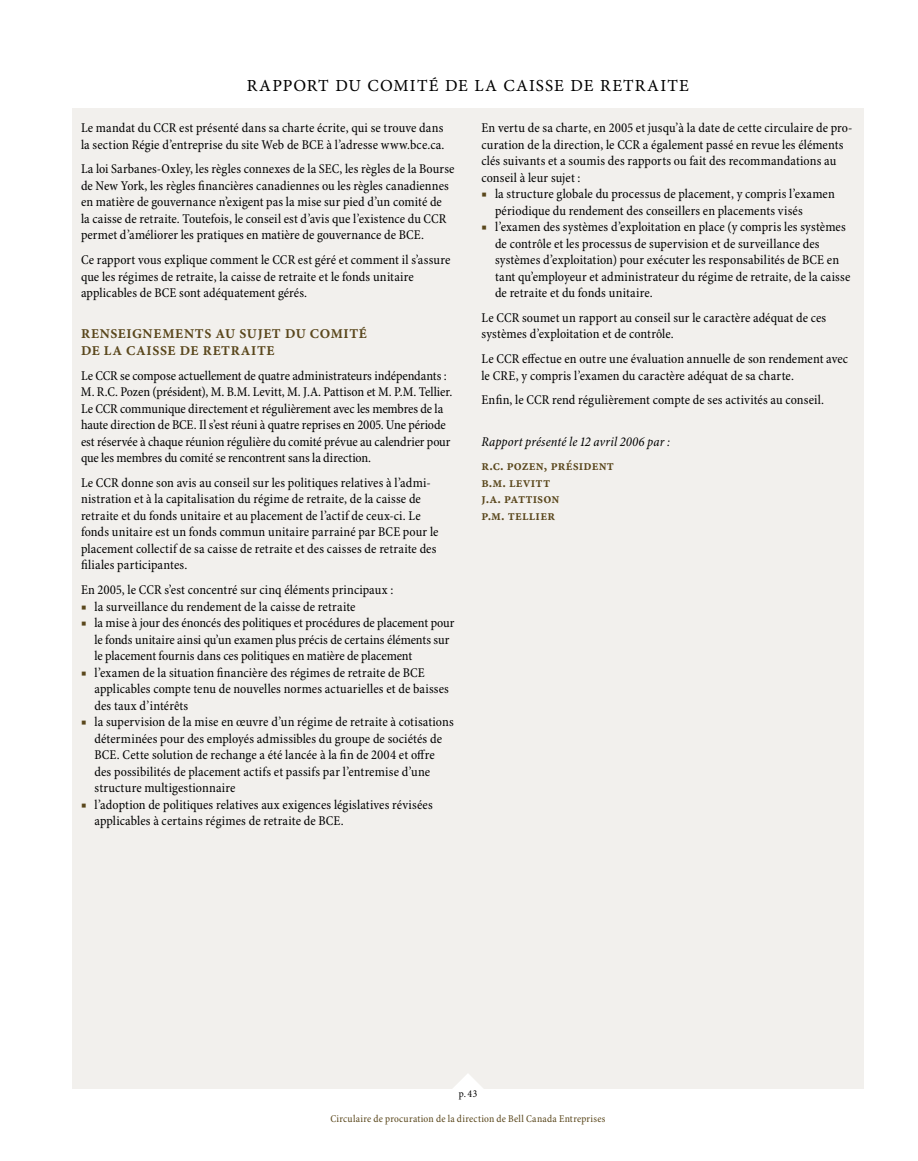
<style>
.page{position:relative;width:918px;height:1161px;background:#fff}
.page>*{position:absolute;margin:0;border:0;box-sizing:border-box;transform-origin:0 0}
.t1{font:16.8px "Minion Pro Capt";letter-spacing:.065em;color:#000}
.t2{font:14.25px/16.5px "Minion Pro Semibold Cn Capt";letter-spacing:.01em;color:#5a471c}
.t3{font:condensed 13.5px/16.5px "Minion Pro";letter-spacing:.005em;color:#000}
.t4{font:13.5px/16.5px "Minion Pro Bold Capt";letter-spacing:.05em;color:#5a471c}
.t5{font:italic condensed 13.5px "Minion Pro";letter-spacing:.01em;color:#000}
.t6{font:condensed 13.5px/16.5px "Minion Pro";color:#5a471c}
.t7{font:condensed 10.5px "Minion Pro";letter-spacing:.025em;color:#5a471c}
.t8{font:condensed 10.5px "Minion Pro";color:#000}
</style>
<div class="page">
<div style="left:72px;top:108px;width:792px;height:981px;background:#f2f0ed"></div>
<svg style="left:453px;top:1074px;width:30px;height:15px"></svg>
<p class="t1" style="left:247px;top:75px;width:444px">RAPPORT DU COMITÉ DE LA CAISSE DE RETRAITE</p>
<p class="t3" style="left:81px;top:120px;width:365px">Le mandat du CCR est présenté dans sa charte écrite, qui se trouve dans la section Régie d’entreprise du site Web de BCE à l’adresse www.bce.ca.</p>
<p class="t3" style="left:81px;top:161px;width:375px">La loi Sarbanes-Oxley, les règles connexes de la SEC, les règles de la Bourse de New York, les règles financières canadiennes ou les règles canadiennes en matière de gouvernance n’exigent pas la mise sur pied d’un comité de<br>la caisse de retraite. Toutefois, le conseil est d’avis que l’existence du CCR permet d’améliorer les pratiques en matière de gouvernance de BCE.</p>
<p class="t3" style="left:81px;top:252px;width:371px">Ce rapport vous explique comment le CCR est géré et comment il s’assure que les régimes de retraite, la caisse de retraite et le fonds unitaire applicables de BCE sont adéquatement gérés.</p>
<p class="t4" style="left:81px;top:326px;width:287px">RENSEIGNEMENTS AU SUJET DU COMITÉ<br>DE LA CAISSE DE RETRAITE</p>
<p class="t3" style="left:81px;top:367px;width:373px">Le CCR se compose actuellement de quatre administrateurs indépendants :<br>M. R.C. Pozen (président), M. B.M. Levitt, M. J.A. Pattison et M. P.M. Tellier.<br>Le CCR communique directement et régulièrement avec les membres de la haute direction de BCE. Il s’est réuni à quatre reprises en 2005. Une période est réservée à chaque réunion régulière du comité prévue au calendrier pour que les membres du comité se rencontrent sans la direction.</p>
<p class="t3" style="left:81px;top:475px;width:359px">Le CCR donne son avis au conseil sur les politiques relatives à l’admi&shy;nistration et à la capitalisation du régime de retraite, de la caisse de retraite et du fonds unitaire et au placement de l’actif de ceux-ci. Le fonds unitaire est un fonds commun unitaire parrainé par BCE pour le placement collectif de sa caisse de retraite et des caisses de retraite des filiales participantes.</p>
<p class="t3" style="left:94px;top:582px;width:361px;text-indent:-14px">En 2005, le CCR s’est concentré sur cinq éléments principaux :<br>la surveillance du rendement de la caisse de retraite<br>la mise à jour des énoncés des politiques et procédures de placement pour le fonds unitaire ainsi qu’un examen plus précis de certains éléments sur le placement fournis dans ces politiques en matière de placement l’examen de la situation financière des régimes de retraite de BCE applicables compte tenu de nouvelles normes actuarielles et de baisses des taux d’intérêts<br>la supervision de la mise en œuvre d’un régime de retraite à cotisations déterminées pour des employés admissibles du groupe de sociétés de BCE. Cette solution de rechange a été lancée à la fin de 2004 et offre des possibilités de placement actifs et passifs par l’entremise d’une structure multigestionnaire<br>l’adoption de politiques relatives aux exigences législatives révisées applicables à certains régimes de retraite de BCE.</p>
<p class="t6" style="left:81px;top:598px;width:7px">■ ■</p>
<p class="t6" style="left:81px;top:664px;width:7px">■</p>
<p class="t6" style="left:81px;top:714px;width:7px">■</p>
<p class="t6" style="left:81px;top:796px;width:7px">■</p>
<p class="t3" style="left:482px;top:120px;width:373px">En vertu de sa charte, en 2005 et jusqu’à la date de cette circulaire de pro&shy;curation de la direction, le CCR a également passé en revue les éléments clés suivants et a soumis des rapports ou fait des recommandations au conseil à leur sujet :</p>
<p class="t3" style="left:495px;top:186px;width:357px">la structure globale du processus de placement, y compris l’examen périodique du rendement des conseillers en placements visés l’examen des systèmes d’exploitation en place (y compris les systèmes de contrôle et les processus de supervision et de surveillance des systèmes d’exploitation) pour exécuter les responsabilités de BCE en tant qu’employeur et administrateur du régime de retraite, de la caisse de retraite et du fonds unitaire.</p>
<p class="t3" style="left:482px;top:310px;width:346px">Le CCR soumet un rapport au conseil sur le caractère adéquat de ces systèmes d’exploitation et de contrôle.</p>
<p class="t3" style="left:482px;top:351px;width:368px">Le CCR effectue en outre une évaluation annuelle de son rendement avec le CRE, y compris l’examen du caractère adéquat de sa charte.</p>
<p class="t3" style="left:482px;top:392px;width:344px">Enfin, le CCR rend régulièrement compte de ses activités au conseil.</p>
<p class="t5" style="left:482px;top:433px;width:190px">Rapport présenté le 12 avril 2006 par :</p>
<p class="t2" style="left:482px;top:458px;width:134px">R.C. Pozen, Président<br>B.M. Levitt<br>J.A. Pattison<br>P.M. Tellier</p>
<p class="t6" style="left:482px;top:186px;width:7px">■</p>
<p class="t6" style="left:482px;top:219px;width:7px">■</p>
<p class="t8" style="left:459px;top:1088px;width:20px">p.43</p>
<p class="t7" style="left:330px;top:1112px;width:277px">Circulaire de procuration de la direction de Bell Canada Entreprises</p>
</div>
